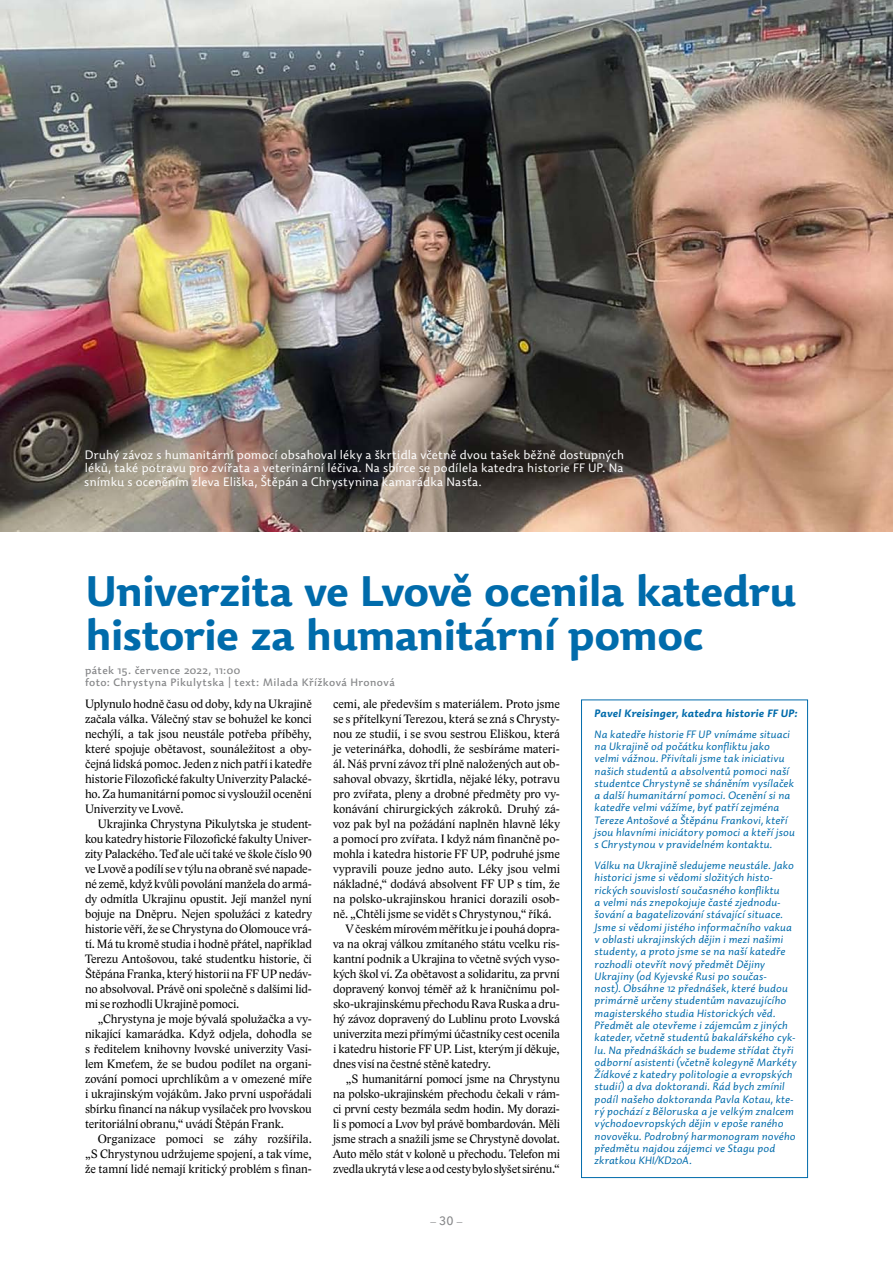
<style>
.page{position:relative;width:893px;height:1263px;background:#fff}
.page>*{position:absolute;margin:0;border:0;box-sizing:border-box;transform-origin:0 0}
.t1{font:700 42px/43.5px "Dederon SDOT";letter-spacing:-.035em;color:#006bab}
.t2{font:12.45px/15px "Lido ST";letter-spacing:-.005em;color:#000;text-align:justify}
.t3{font:300 12px/13.5px "Dederon SLOT";letter-spacing:.015em;color:#fff;text-align:justify}
.t4{font:italic 300 10.5px/12.3px "Dederon SLOT";letter-spacing:.01em;color:#006bab}
.t5{font:500 10.5px/12px "Dederon SDOT";letter-spacing:.035em;color:#87888a}
.t6{font:italic 700 10.5px "Dederon SDOT";color:#006bab}
.t7{font:10.5px "Avenir Next LT Pro";color:#87888a}
.s1{font-weight:500;font-size:12px}
</style>
<div class="page">
<img style="left:0;top:0;width:893px;height:531px">
<div style="left:581px;top:699px;width:227px;height:479px;border:1px solid #006bab"></div>
<p class="t3" style="left:84px;top:448px;width:541px">Druhý závoz s humanitární pomocí obsahoval léky a škrtidla včetně dvou tašek běžně dostupných léků, také potravu pro zvířata a veterinární léčiva. Na sbírce se podílela katedra historie FF UP. Na snímku s oceněním zleva Eliška, Štěpán a Chrystynina kamarádka Nasťa.</p>
<h1 class="t1" style="left:85px;top:570px;width:713px">Univerzita ve Lvově ocenila katedru historie za humanitární pomoc</h1>
<p class="t5" style="left:85px;top:665px;width:311px">pátek 15. července 2022, 11:00<br>foto: Chrystyna Pikulytska | text: Milada Křížková Hronová</p>
<p class="t2" style="left:85px;top:697px;width:228px">Uplynulo hodně času od doby, kdy na Ukrajině začala válka. Válečný stav se bohužel ke konci nechýlí, a tak jsou neustále potřeba příběhy, které spojuje obětavost, sounáležitost a oby&shy;čejná lidská pomoc. Jeden z nich patří i katedře historie Filozofické fakulty Univerzity Palacké&shy;ho. Za humanitární pomoc si vysloužil ocenění Univerzity ve Lvově.</p>
<p class="t2" style="left:85px;top:817px;width:228px;text-indent:13px">Ukrajinka Chrystyna Pikulytska je student&shy;kou katedry historie Filozofické fakulty Univer&shy;zity Palackého. Teď ale učí také ve škole číslo 90 ve Lvově a podílí se v týlu na obraně své napade&shy;né země, když kvůli povolání manžela do armá&shy;dy odmítla Ukrajinu opustit. Její manžel nyní bojuje na Dněpru. Nejen spolužáci z katedry historie věří, že se Chrystyna do Olomouce vrá&shy;tí. Má tu kromě studia i hodně přátel, například Terezu Antošovou, také studentku historie, či Štěpána Franka, který historii na FF UP nedáv&shy;no absolvoval. Právě oni společně s dalšími lid&shy;mi se rozhodli Ukrajině pomoci.</p>
<p class="t2" style="left:85px;top:1012px;width:228px;text-indent:13px">„Chrystyna je moje bývalá spolužačka a vy&shy;nikající kamarádka. Když odjela, dohodla se s ředitelem knihovny lvovské univerzity Vasi&shy;lem Kmeťem, že se budou podílet na organi&shy;zování pomoci uprchlíkům a v omezené míře i ukrajinským vojákům. Jako první uspořádali sbírku financí na nákup vysílaček pro lvovskou teritoriální obranu,“ uvádí Štěpán Frank.</p>
<p class="t2" style="left:85px;top:1132px;width:228px;text-indent:13px">Organizace pomoci se záhy rozšířila. „S Chrystynou udržujeme spojení, a tak víme, že tamní lidé nemají kritický problém s finan-</p>
<p class="t2" style="left:333px;top:697px;width:228px">cemi, ale především s materiálem. Proto jsme</p>
<p class="t2" style="left:333px;top:712px;width:228px">se s přítelkyní Terezou, která se zná s Chrysty-</p>
<p class="t2" style="left:333px;top:727px;width:228px">nou ze studií, i se svou sestrou Eliškou, která</p>
<p class="t2" style="left:333px;top:742px;width:228px">je veterinářka, dohodli, že sesbíráme materi-</p>
<p class="t2" style="left:333px;top:757px;width:228px">ál. Náš první závoz tří plně naložených aut ob-</p>
<p class="t2" style="left:333px;top:772px;width:228px">sahoval obvazy, škrtidla, nějaké léky, potravu</p>
<p class="t2" style="left:333px;top:787px;width:228px">pro zvířata, pleny a drobné předměty pro vy-</p>
<p class="t2" style="left:333px;top:802px;width:228px">konávání chirurgických zákroků. Druhý zá-</p>
<p class="t2" style="left:333px;top:817px;width:228px">voz pak byl na požádání naplněn hlavně léky</p>
<p class="t2" style="left:333px;top:832px;width:228px">a pomocí pro zvířata. I když nám finančně po-</p>
<p class="t2" style="left:333px;top:847px;width:228px">mohla i katedra historie FF UP, podruhé jsme</p>
<p class="t2" style="left:333px;top:862px;width:228px">vypravili pouze jedno auto. Léky jsou velmi</p>
<p class="t2" style="left:333px;top:877px;width:228px">nákladné,“ dodává absolvent FF UP s tím, že</p>
<p class="t2" style="left:333px;top:892px;width:228px">na polsko-ukrajinskou hranici dorazili osob-</p>
<p class="t2" style="left:333px;top:907px;width:220px">ně. „Chtěli jsme se vidět s Chrystynou,“ říká.</p>
<p class="t2" style="left:346px;top:922px;width:216px">V českém mírovém měřítku je i pouhá dopra-</p>
<p class="t2" style="left:333px;top:937px;width:228px">va na okraj válkou zmítaného státu vcelku ris-</p>
<p class="t2" style="left:333px;top:952px;width:228px">kantní podnik a Ukrajina to včetně svých vyso-</p>
<p class="t2" style="left:333px;top:967px;width:228px">kých škol ví. Za obětavost a solidaritu, za první</p>
<p class="t2" style="left:333px;top:982px;width:228px">dopravený konvoj téměř až k hraničnímu pol-</p>
<p class="t2" style="left:333px;top:997px;width:228px">sko-ukrajinskému přechodu Rava Ruska a dru-</p>
<p class="t2" style="left:333px;top:1012px;width:228px">hý závoz dopravený do Lublinu proto Lvovská</p>
<p class="t2" style="left:333px;top:1027px;width:228px">univerzita mezi přímými účastníky cest ocenila</p>
<p class="t2" style="left:333px;top:1042px;width:228px">i katedru historie FF UP. List, kterým jí děkuje,</p>
<p class="t2" style="left:333px;top:1057px;width:159px">dnes visí na čestné stěně katedry.</p>
<p class="t2" style="left:346px;top:1072px;width:216px">„S humanitární pomocí jsme na Chrystynu</p>
<p class="t2" style="left:333px;top:1087px;width:228px">na polsko-ukrajinském přechodu čekali v rám-</p>
<p class="t2" style="left:333px;top:1102px;width:228px">ci první cesty bezmála sedm hodin. My dorazi-</p>
<p class="t2" style="left:333px;top:1117px;width:228px">li s pomocí a Lvov byl právě bombardován. Měli</p>
<p class="t2" style="left:333px;top:1132px;width:228px">jsme strach a snažili jsme se Chrystyně dovolat.</p>
<p class="t2" style="left:333px;top:1147px;width:228px">Auto mělo stát v koloně u přechodu. Telefon mi</p>
<p class="t2" style="left:333px;top:1162px;width:228px">zvedla ukrytá v lese a od cesty bylo slyšet sirénu.“</p>
<p class="t7" style="left:430px;top:1215px;width:34px">—<span class="s1">30</span>—</p>
<p class="t6" style="left:595px;top:707px;width:205px">Pavel Kreisinger, katedra historie FF UP:</p>
<p class="t4" style="left:595px;top:728px;width:202px">Na katedře historie FF UP vnímáme situaci na Ukrajině od počátku konfliktu jako velmi vážnou. Přivítali jsme tak iniciativu našich studentů a absolventů pomoci naší studentce Chrystyně se sháněním vysílaček a další humanitární pomoci. Ocenění si na katedře velmi vážíme, byť patří zejména Tereze Antošové a Štěpánu Frankovi, kteří jsou hlavními iniciátory pomoci a kteří jsou s Chrystynou v pravidelném kontaktu.</p>
<p class="t4" style="left:595px;top:859px;width:203px">Válku na Ukrajině sledujeme neustále. Jako historici jsme si vědomi složitých histo&shy;rických souvislostí současného konfliktu<br>a velmi nás znepokojuje časté zjednodu&shy;šování a bagatelizování stávající situace.<br>Jsme si vědomi jistého informačního vakua v oblasti ukrajinských dějin i mezi našimi studenty, a proto jsme se na naší katedře rozhodli otevřít nový předmět Dějiny Ukrajiny (od Kyjevské Rusi po součas-<br>nost). Obsáhne 12 přednášek, které budou primárně určeny studentům navazujícího magisterského studia Historických věd.<br>Předmět ale otevřeme i zájemcům z jiných kateder, včetně studentů bakalářského cyk&shy;lu. Na přednáškách se budeme střídat čtyři odborní asistenti (včetně kolegyně Markéty Žídkové z katedry politologie a evropských studií) a dva doktorandi. Rád bych zmínil podíl našeho doktoranda Pavla Kotau, kte&shy;rý pochází z Běloruska a je velkým znalcem východoevropských dějin v epoše raného novověku. Podrobný harmonogram nového předmětu najdou zájemci ve Stagu pod zkratkou KHI/KD20A.</p>
</div>
